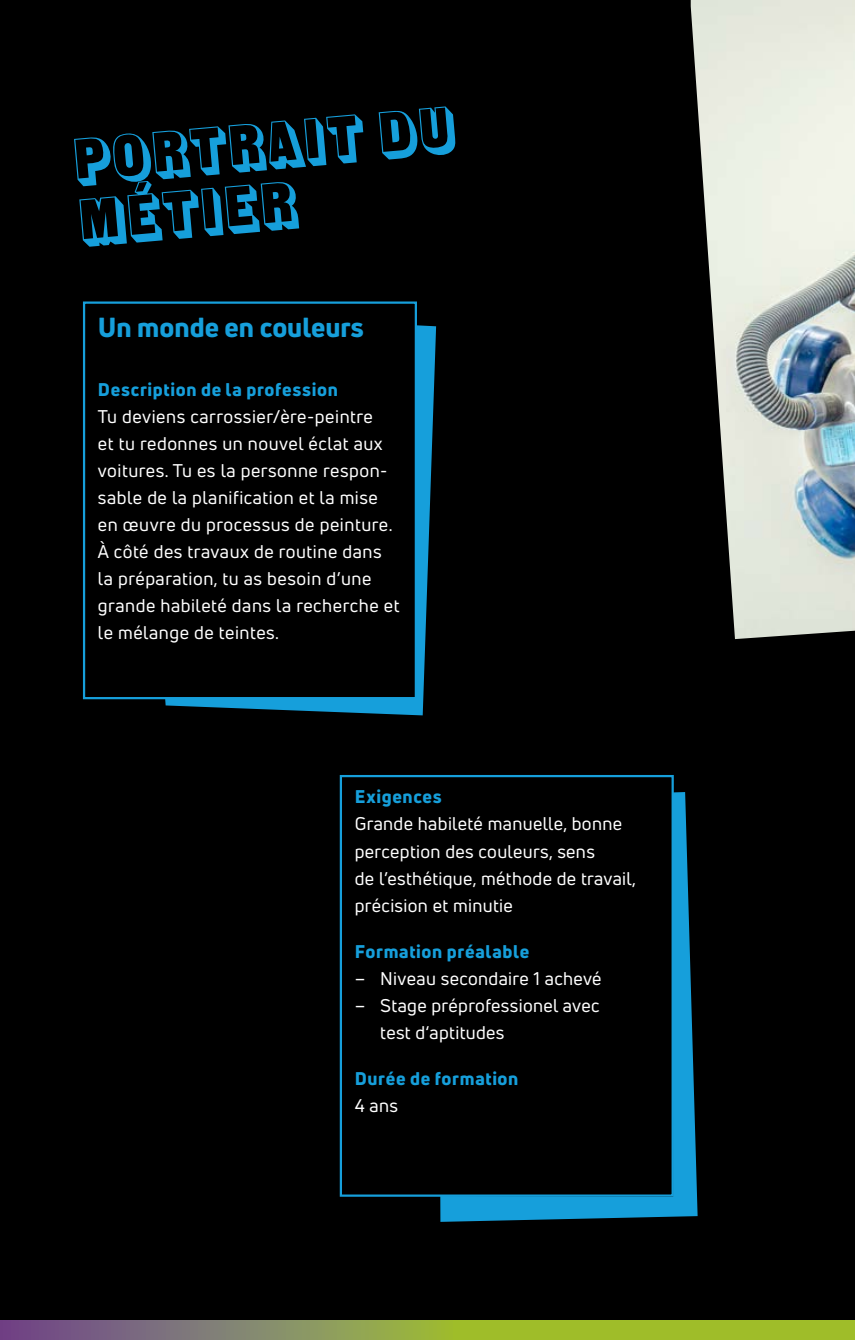
<style>
.page{position:relative;width:855px;height:1340px;background:#fff}
.page>*{position:absolute;margin:0;border:0;box-sizing:border-box;transform-origin:0 0}
.t1{font:63px/60.8px "Shadowone";color:#169fdb}
.t2{font:800 27px "Uni Neue";color:#169fdb}
.t3{font:18px/27px "Uni Neue";letter-spacing:.025em;color:#fff}
.t4{font:800 18px "Uni Neue";letter-spacing:.035em;color:#169fdb}
</style>
<div class="page">
<div style="left:0;top:0;width:855px;height:1339px;background:#000"></div>
<svg style="left:440px;top:792px;width:257px;height:429px;fill:#169fdb"></svg>
<div style="left:341px;top:776px;width:331px;height:419px;background:#000"></div>
<div style="left:340px;top:775px;width:334px;height:421px;border:2px solid #169fdb"></div>
<svg style="left:165px;top:325px;width:271px;height:390px;fill:#169fdb"></svg>
<div style="left:84px;top:302px;width:332px;height:396px;background:#000"></div>
<div style="left:83px;top:301px;width:334px;height:398px;border:2px solid #169fdb"></div>
<svg style="left:0;top:1320px;width:855px;height:19px;background:#909d4c"></svg>
<img style="left:690px;top:0;width:165px;height:639px">
<h1 class="t1" style="left:69px;top:136px;width:385px;rotate:-5deg">portrait du métier</h1>
<h2 class="t2" style="left:98px;top:309px;width:267px">Un monde en couleurs</h2>
<p class="t4" style="left:98px;top:377px;width:241px">Description de la profession</p>
<p class="t3" style="left:98px;top:403px;width:303px">Tu deviens carrossier/ère-peintre<br>et tu redonnes un nouvel éclat aux voitures. Tu es la personne respon&shy;sable de la planification et la mise en œuvre du processus de peinture.<br>À côté des travaux de routine dans la préparation, tu as besoin d’une grande habileté dans la recherche et le mélange de teintes.</p>
<p class="t4" style="left:355px;top:784px;width:89px">Exigences</p>
<p class="t3" style="left:355px;top:810px;width:283px">Grande habileté manuelle, bonne perception des couleurs, sens<br>de l’esthétique, méthode de travail, précision et minutie</p>
<p class="t4" style="left:355px;top:939px;width:176px">Formation préalable</p>
<p class="t3" style="left:355px;top:964px;width:248px">– Niveau secondaire 1 achevé</p>
<p class="t3" style="left:380px;top:991px;width:221px;text-indent:-26px">– Stage préprofessionel avec test d‘aptitudes</p>
<p class="t4" style="left:355px;top:1066px;width:165px">Durée de formation</p>
<p class="t3" style="left:355px;top:1091px;width:45px">4 ans</p>
</div>
